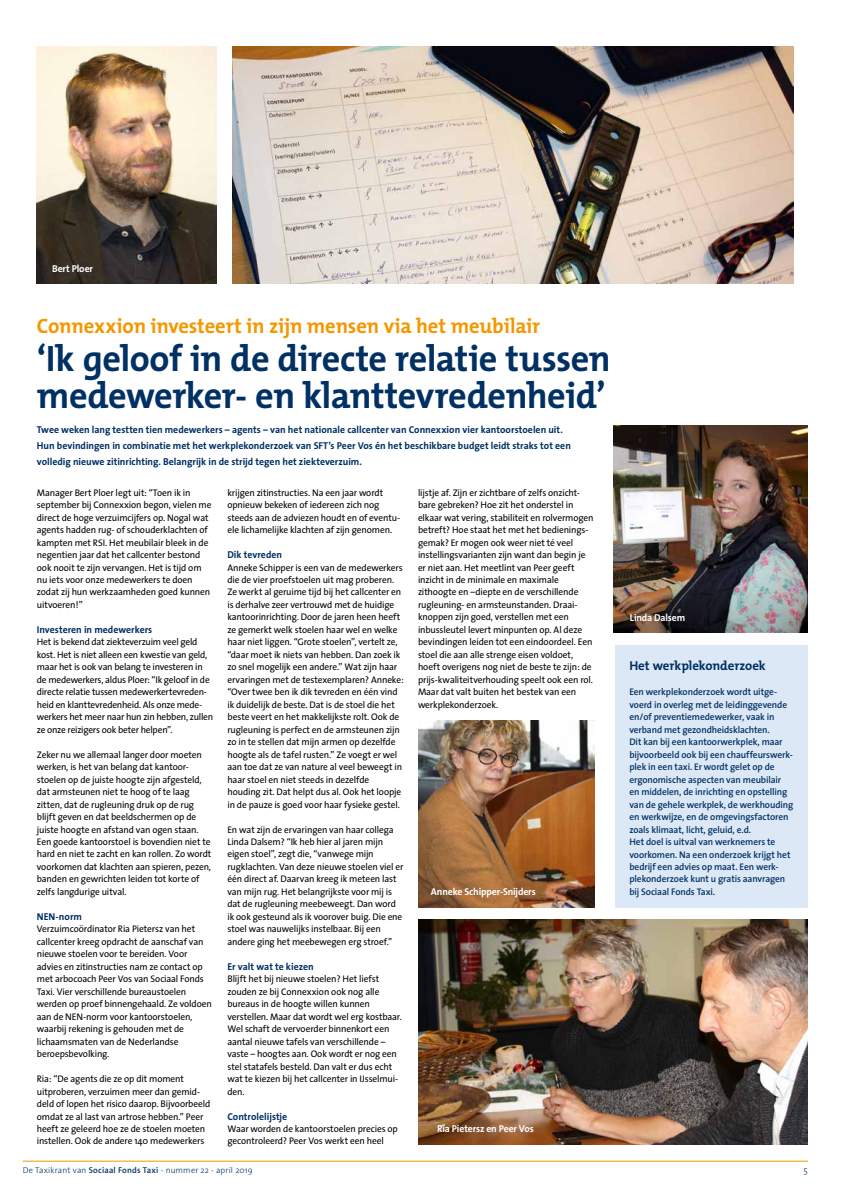
<style>
.page{position:relative;width:842px;height:1191px;background:#fff}
.page>*{position:absolute;margin:0;border:0;box-sizing:border-box;transform-origin:0 0}
.t1{font:700 37px/37.4px "The Mix";letter-spacing:-.01em;color:#003064}
.t2{font:700 21px "The Mix";letter-spacing:-.01em;color:#f39800}
.t3{font:700 13px "The Mix";letter-spacing:-.005em;color:#003064}
.t4{font:700 10px/16px "The Sans";color:#003064}
.t5{font:700 10px "The Sans";letter-spacing:-.015em;color:#fff}
.t6{font:9.6px/12.5px "The Sans";letter-spacing:-.015em;color:#000}
.t7{font:600 9.6px/12.5px "The Sans";letter-spacing:-.01em;color:#003064}
.t8{font:300 9px "The Sans";color:#003064}
.t9{font:300 8.5px "The Sans";letter-spacing:.02em;color:#003064}
.s1{font-weight:600}
</style>
<div class="page">
<hr style="left:23px;top:1160px;width:785px;height:1px;background:#f39800">
<div style="left:615px;top:645px;width:193px;height:262px;background:#dce8f5"></div>
<img style="left:614px;top:425px;width:194px;height:208px">
<img style="left:232px;top:46px;width:561px;height:237px">
<img style="left:419px;top:720px;width:175px;height:187px">
<img style="left:419px;top:920px;width:389px;height:224px">
<img style="left:37px;top:46px;width:180px;height:237px">
<p class="t5" style="left:52px;top:260px;width:42px">Bert Ploer</p>
<h2 class="t2" style="left:37px;top:309px;width:505px">Connexxion investeert in zijn mensen via het meubilair</h2>
<h1 class="t1" style="left:37px;top:339px;width:575px">‘Ik geloof in de directe relatie tussen medewerker- en klanttevredenheid’</h1>
<p class="t4" style="left:37px;top:422px;width:536px">Twee weken lang testten tien medewerkers – agents – van het nationale callcenter van Connexxion vier kantoorstoelen uit.<br>Hun bevindingen in combinatie met het werkplekonderzoek van SFT’s Peer Vos én het beschikbare budget leidt straks tot een volledig nieuwe zitinrichting. Belangrijk in de strijd tegen het ziekteverzuim.</p>
<p class="t6" style="left:37px;top:486px;width:176px">Manager Bert Ploer legt uit: “Toen ik in september bij Connexxion begon, vielen me direct de hoge verzuimcijfers op. Nogal wat agents hadden rug- of schouderklachten of kampten met RSI. Het meubilair bleek in de negentien jaar dat het callcenter bestond ook nooit te zijn vervangen. Het is tijd om nu iets voor onze medewerkers te doen zodat zij hun werkzaamheden goed kunnen uitvoeren!”</p>
<p class="t4" style="left:37px;top:621px;width:117px">Investeren in medewerkers</p>
<p class="t6" style="left:37px;top:635px;width:178px">Het is bekend dat ziekteverzuim veel geld kost. Het is niet alleen een kwestie van geld, maar het is ook van belang te investeren in de medewerkers, aldus Ploer: “Ik geloof in de directe relatie tussen medewerkertevreden&shy;heid en klanttevredenheid. Als onze mede&shy;werkers het meer naar hun zin hebben, zullen ze onze reizigers ook beter helpen”.</p>
<p class="t6" style="left:37px;top:748px;width:176px">Zeker nu we allemaal langer door moeten werken, is het van belang dat kantoor&shy;stoelen op de juiste hoogte zijn afgesteld, dat armsteunen niet te hoog of te laag zitten, dat de rugleuning druk op de rug blijft geven en dat beeldschermen op de juiste hoogte en afstand van ogen staan.<br>Een goede kantoorstoel is bovendien niet te hard en niet te zacht en kan rollen. Zo wordt voorkomen dat klachten aan spieren, pezen, banden en gewrichten leiden tot korte of zelfs langdurige uitval.</p>
<p class="t4" style="left:37px;top:908px;width:47px">NEN-norm</p>
<p class="t6" style="left:37px;top:922px;width:176px">Verzuimcoördinator Ria Pietersz van het callcenter kreeg opdracht de aanschaf van nieuwe stoelen voor te bereiden. Voor advies en zitinstructies nam ze contact op met arbocoach Peer Vos van Sociaal Fonds Taxi. Vier verschillende bureaustoelen werden op proef binnengehaald. Ze voldoen aan de NEN-norm voor kantoorstoelen, waarbij rekening is gehouden met de lichaamsmaten van de Nederlandse beroepsbevolking.</p>
<p class="t6" style="left:37px;top:1072px;width:175px">Ria: “De agents die ze op dit moment uitproberen, verzuimen meer dan gemid&shy;deld of lopen het risico daarop. Bijvoorbeeld omdat ze al last van artrose hebben.” Peer heeft ze geleerd hoe ze de stoelen moeten instellen. Ook de andere 140 medewerkers</p>
<p class="t6" style="left:227px;top:486px;width:174px">krijgen zitinstructies. Na een jaar wordt opnieuw bekeken of iedereen zich nog steeds aan de adviezen houdt en of eventu&shy;ele lichamelijke klachten af zijn genomen.</p>
<p class="t4" style="left:227px;top:546px;width:56px">Dik tevreden</p>
<p class="t6" style="left:227px;top:561px;width:178px">Anneke Schipper is een van de medewerkers die de vier proefstoelen uit mag proberen.<br>Ze werkt al geruime tijd bij het callcenter en is derhalve zeer vertrouwd met de huidige kantoorinrichting. Door de jaren heen heeft ze gemerkt welk stoelen haar wel en welke haar niet liggen. “Grote stoelen”, vertelt ze, “daar moet ik niets van hebben. Dan zoek ik zo snel mogelijk een andere.” Wat zijn haar ervaringen met de testexemplaren? Anneke: “Over twee ben ik dik tevreden en één vind ik duidelijk de beste. Dat is de stoel die het beste veert en het makkelijkste rolt. Ook de rugleuning is perfect en de armsteunen zijn zo in te stellen dat mijn armen op dezelfde hoogte als de tafel rusten.” Ze voegt er wel aan toe dat ze van nature al veel beweegt in haar stoel en niet steeds in dezelfde houding zit. Dat helpt dus al. Ook het loopje in de pauze is goed voor haar fysieke gestel.</p>
<p class="t6" style="left:227px;top:822px;width:178px">En wat zijn de ervaringen van haar collega Linda Dalsem? “Ik heb hier al jaren mijn eigen stoel”, zegt die, “vanwege mijn rugklachten. Van deze nieuwe stoelen viel er één direct af. Daarvan kreeg ik meteen last van mijn rug. Het belangrijkste voor mij is dat de rugleuning meebeweegt. Dan word ik ook gesteund als ik voorover buig. Die ene stoel was nauwelijks instelbaar. Bij een andere ging het meebewegen erg stroef.”</p>
<p class="t4" style="left:227px;top:958px;width:88px">Er valt wat te kiezen</p>
<p class="t6" style="left:227px;top:972px;width:176px">Blíjft het bij nieuwe stoelen? Het liefst zouden ze bij Connexxion ook nog alle bureaus in de hoogte willen kunnen verstellen. Maar dat wordt wel erg kostbaar.<br>Wel schaft de vervoerder binnenkort een aantal nieuwe tafels van verschillende – vaste – hoogtes aan. Ook wordt er nog een stel statafels besteld. Dan valt er dus echt wat te kiezen bij het callcenter in IJsselmui&shy;den.</p>
<p class="t4" style="left:227px;top:1107px;width:61px">Controlelijstje</p>
<p class="t6" style="left:227px;top:1122px;width:172px">Waar worden de kantoorstoelen precies op gecontroleerd? Peer Vos werkt een heel</p>
<p class="t6" style="left:418px;top:486px;width:177px">lijstje af. Zijn er zichtbare of zelfs onzicht&shy;bare gebreken? Hoe zit het onderstel in elkaar wat vering, stabiliteit en rolvermogen betreft? Hoe staat het met het bedienings&shy;gemak? Er mogen ook weer niet té veel instellingsvarianten zijn want dan begin je er niet aan. Het meetlint van Peer geeft inzicht in de minimale en maximale zithoogte en –diepte en de verschillende rugleuning- en armsteunstanden. Draai&shy;knoppen zijn goed, verstellen met een inbussleutel levert minpunten op. Al deze bevindingen leiden tot een eindoordeel. Een stoel die aan alle strenge eisen voldoet, hoeft overigens nog niet de beste te zijn: de prijs-kwaliteitverhouding speelt ook een rol.<br>Maar dat valt buiten het bestek van een werkplekonderzoek.</p>
<p class="t5" style="left:431px;top:883px;width:106px">Anneke Schipper-Snijders</p>
<p class="t5" style="left:437px;top:1120px;width:98px">Ria Pietersz en Peer Vos</p>
<p class="t5" style="left:630px;top:609px;width:57px">Linda Dalsem</p>
<h3 class="t3" style="left:629px;top:655px;width:138px">Het werkplekonderzoek</h3>
<p class="t7" style="left:629px;top:685px;width:165px">Een werkplekonderzoek wordt uitge&shy;voerd in overleg met de leidinggevende en/of preventiemedewerker, vaak in verband met gezondheidsklachten.<br>Dit kan bij een kantoorwerkplek, maar bijvoorbeeld ook bij een chauffeurswerk&shy;plek in een taxi. Er wordt gelet op de ergonomische aspecten van meubilair en middelen, de inrichting en opstelling van de gehele werkplek, de werkhouding en werkwijze, en de omgevingsfactoren zoals klimaat, licht, geluid, e.d.<br>Het doel is uitval van werknemers te voorkomen. Na een onderzoek krijgt het bedrijf een advies op maat. Een werk&shy;plekonderzoek kunt u gratis aanvragen bij Sociaal Fonds Taxi.</p>
<p class="t9" style="left:23px;top:1163px;width:232px">De Taxikrant van <span class="s1">Sociaal Fonds Taxi</span> - nummer 22 - april 2019</p>
<p class="t8" style="left:803px;top:1162px;width:6px">5</p>
</div>
